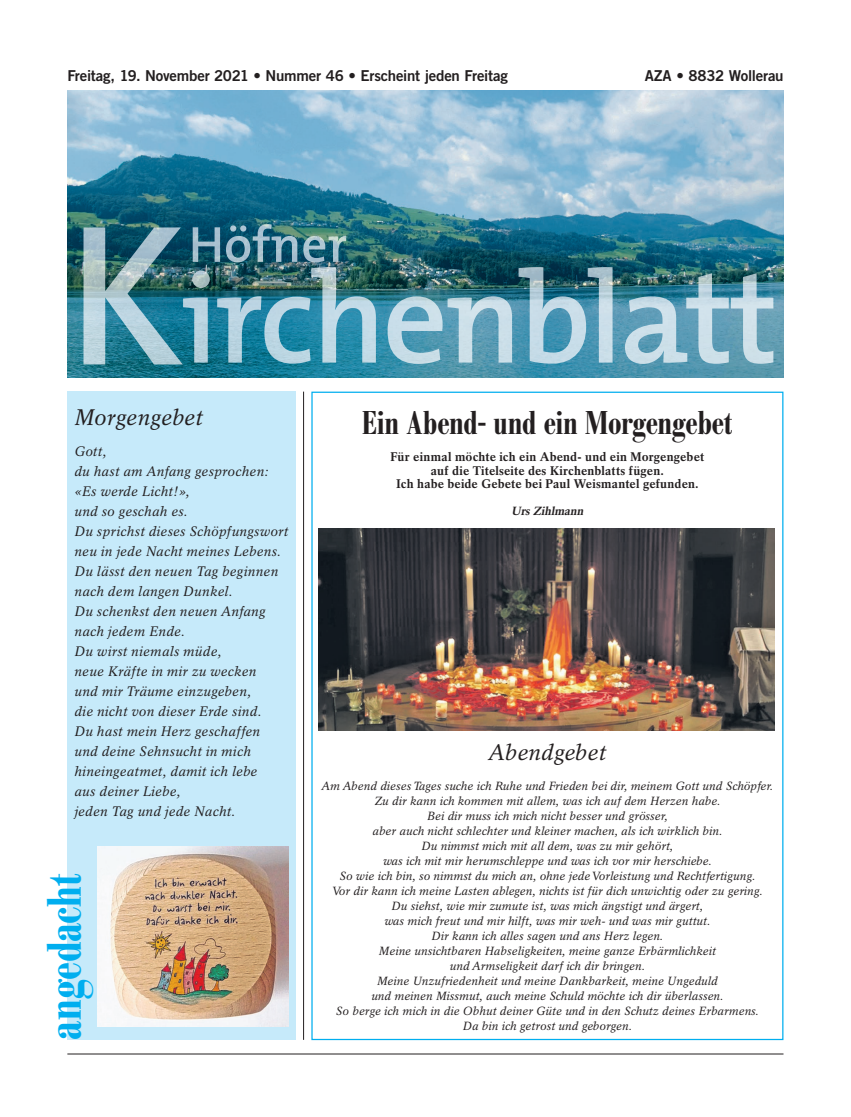
<style>
.page{position:relative;width:851px;height:1117px;background:#fff}
.page>*{position:absolute;margin:0;border:0;box-sizing:border-box;transform-origin:0 0}
.t1{font:500 condensed 47.5px "Bodoni BE";letter-spacing:-.005em;color:#00aeef}
.t2{font:500 condensed 32.5px "Bodoni BE";color:#231f20}
.t3{font:italic 22.5px "Rotation";letter-spacing:-.005em;color:#231f20}
.t4{font:15px "Trade Gothic Bold Two";letter-spacing:-.015em;color:#231f20}
.t5{font:italic 13.75px/20px "Rotation";letter-spacing:.015em;color:#231f20}
.t6{font:700 12.5px/13.5px "Rotation";letter-spacing:.01em;color:#231f20;text-align:center}
.t7{font:italic 11.88px/15px "Rotation";color:#231f20;text-align:center}
.t8{font:italic 700 11.88px "Rotation";color:#231f20}
</style>
<div class="page">
<div style="left:67px;top:390px;width:229px;height:649px;background:#c6eafa"></div>
<hr style="left:67px;top:1053px;width:716px;height:1px;background:#231f20">
<hr style="left:303px;top:391px;width:1px;height:648px;background:#231f20">
<img style="left:68px;top:90px;width:715px;height:287px">
<img style="left:83px;top:227px;width:100px;height:137px">
<img style="left:183px;top:267px;width:590px;height:97px">
<img style="left:193px;top:224px;width:153px;height:38px">
<img style="left:98px;top:846px;width:191px;height:180px">
<img style="left:318px;top:528px;width:456px;height:202px">
<p class="t4" style="left:67px;top:66px;width:442px">Freitag, 19. November 2021 • Nummer 46 • Erscheint jeden Freitag</p>
<p class="t4" style="left:644px;top:66px;width:140px">AZA • 8832 Wollerau</p>
<h3 class="t3" style="left:74px;top:404px;width:130px">Morgengebet</h3>
<p class="t5" style="left:74px;top:441px;width:215px">Gott,<br>du hast am Anfang gesprochen: «Es werde Licht!»,<br>und so geschah es.<br>Du sprichst dieses Schöpfungswort neu in jede Nacht meines Lebens.<br>Du lässt den neuen Tag beginnen nach dem langen Dunkel.<br>Du schenkst den neuen Anfang nach jedem Ende.<br>Du wirst niemals müde,<br>neue Kräfte in mir zu wecken<br>und mir Träume einzugeben,<br>die nicht von dieser Erde sind.<br>Du hast mein Herz geschaffen<br>und deine Sehnsucht in mich hineingeatmet, damit ich lebe<br>aus deiner Liebe,<br>jeden Tag und jede Nacht.</p>
<h1 class="t1" style="left:38px;top:1039px;width:167px;rotate:-90deg">angedacht</h1>
<h2 class="t2" style="left:362px;top:405px;width:372px">Ein Abend- und ein Morgengebet</h2>
<p class="t6" style="left:390px;top:450px;width:315px">Für einmal möchte ich ein Abend- und ein Morgengebet auf die Titelseite des Kirchenblatts fügen.<br>Ich habe beide Gebete bei Paul Weismantel gefunden.</p>
<p class="t8" style="left:511px;top:504px;width:76px">Urs Zihlmann</p>
<h3 class="t3" style="left:488px;top:739px;width:119px">Abendgebet</h3>
<p class="t7" style="left:321px;top:778px;width:453px">Am Abend dieses Tages suche ich Ruhe und Frieden bei dir, meinem Gott und Schöpfer.<br>Zu dir kann ich kommen mit allem, was ich auf dem Herzen habe.<br>Bei dir muss ich mich nicht besser und grösser,<br>aber auch nicht schlechter und kleiner machen, als ich wirklich bin.<br>Du nimmst mich mit all dem, was zu mir gehört,<br>was ich mit mir herumschleppe und was ich vor mir herschiebe.<br>So wie ich bin, so nimmst du mich an, ohne jede Vorleistung und Rechtfertigung.<br>Vor dir kann ich meine Lasten ablegen, nichts ist für dich unwichtig oder zu gering.<br>Du siehst, wie mir zumute ist, was mich ängstigt und ärgert,<br>was mich freut und mir hilft, was mir weh- und was mir guttut.<br>Dir kann ich alles sagen und ans Herz legen.<br>Meine unsichtbaren Habseligkeiten, meine ganze Erbärmlichkeit<br>und Armseligkeit darf ich dir bringen.<br>Meine Unzufriedenheit und meine Dankbarkeit, meine Ungeduld<br>und meinen Missmut, auch meine Schuld möchte ich dir überlassen.<br>So berge ich mich in die Obhut deiner Güte und in den Schutz deines Erbarmens.<br>Da bin ich getrost und geborgen.</p>
</div>
